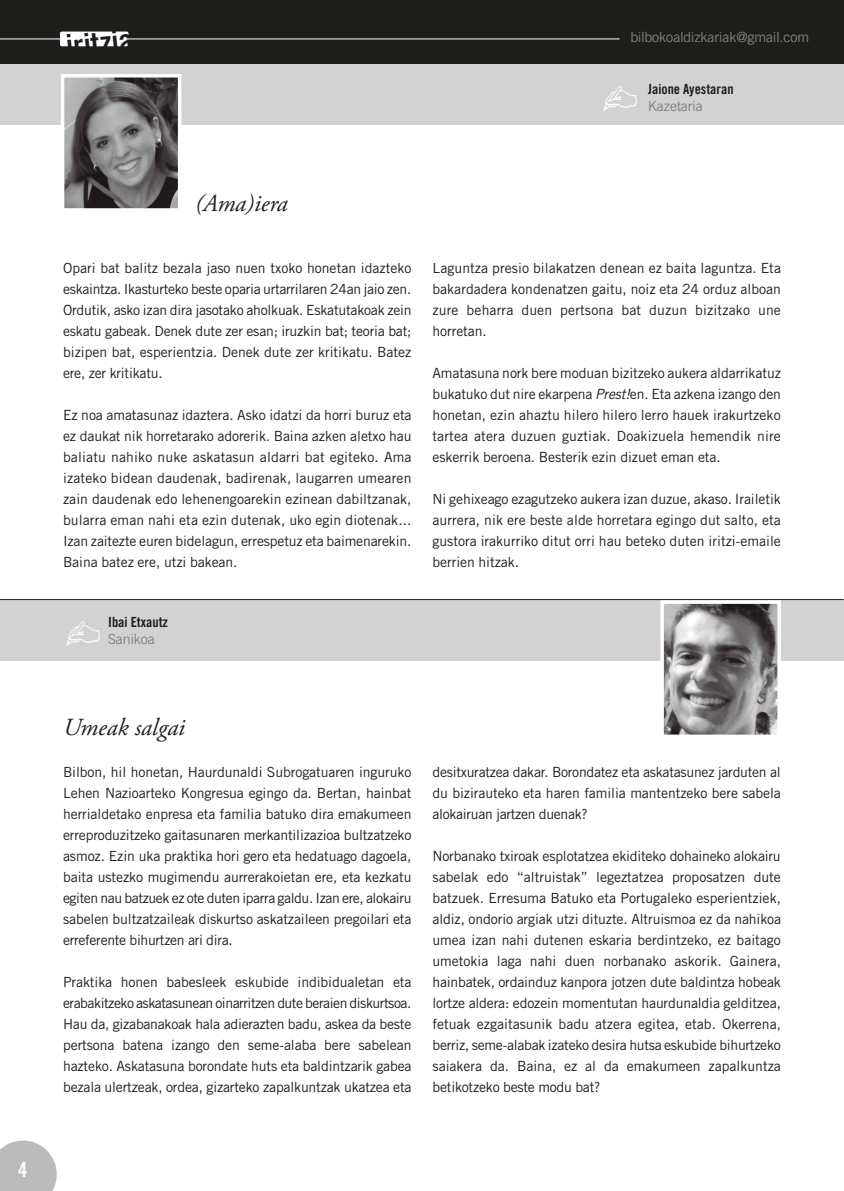
<style>
.page{position:relative;width:844px;height:1191px;background:#fff}
.page>*{position:absolute;margin:0;border:0;box-sizing:border-box;transform-origin:0 0}
.t1{font:31.5px "Trade Gothic LT Std Bd Cn 20";color:#1d1d1b}
.t2{font:italic 24.5px "Adobe Garamond Pro";color:#1d1d1b}
.t3{font:21px "Trade Gothic LT Std Bd Cn 20";color:#fff}
.laburrak{font:14px/21px "Trade Gothic LT Std";letter-spacing:-.005em;color:#1d1d1b;text-align:justify}
.t4{font:300 14px "Trade Gothic LT Std";color:#70706f}
.t5{font:14px "Trade Gothic LT Std Bd Cn 20";color:#1d1d1b}
.s1{font-style:italic}
</style>
<div class="page">
<div style="left:0;top:0;width:843px;height:64px;background:#1d1d1b"></div>
<div style="left:60px;top:32px;width:68px;height:14px;background:#fff;border-radius:2px"></div>
<hr style="left:0;top:39px;width:63px;height:1px;background:#fff">
<hr style="left:125px;top:39px;width:494px;height:1px;background:#fff">
<div style="left:0;top:600px;width:843px;height:60px;background:#d2d2d2"></div>
<div style="left:0;top:64px;width:843px;height:60px;background:#d2d2d2"></div>
<hr style="left:0;top:599px;width:843px;height:1px;background:#1d1d1b">
<hr style="left:843px;top:0;width:1px;height:323px;background:#ccc800">
<img style="left:665px;top:605px;width:110px;height:128px">
<div style="left:660px;top:600px;width:120px;height:138px;border:4px solid #fff"></div>
<img style="left:66px;top:79px;width:110px;height:128px">
<div style="left:61px;top:74px;width:120px;height:138px;border:4px solid #fff"></div>
<svg style="left:0;top:1140px;width:57px;height:51px;background:#c3c3c3"></svg>
<h3 class="t3" style="left:18px;top:1157px;width:11px">4</h3>
<p class="t1" style="left:64px;top:27px;width:68px;rotate:-6deg">iritzia</p>
<p class="t4" style="left:630px;top:28px;width:180px">bilbokoaldizkariak@gmail.com</p>
<p class="t5" style="left:648px;top:81px;width:87px">Jaione Ayestaran</p>
<p class="t4" style="left:648px;top:98px;width:56px">Kazetaria</p>
<p class="t2" style="left:195px;top:188px;width:94px">(Ama)iera</p>
<p class="laburrak" style="left:63px;top:257px;width:350px">Opari bat balitz bezala jaso nuen txoko honetan idazteko eskaintza. Ikasturteko beste oparia urtarrilaren 24an jaio zen.<br>Ordutik, asko izan dira jasotako aholkuak. Eskatutakoak zein eskatu gabeak. Denek dute zer esan; iruzkin bat; teoria bat; bizipen bat, esperientzia. Denek dute zer kritikatu. Batez ere, zer kritikatu.</p>
<p class="laburrak" style="left:63px;top:404px;width:350px">Ez noa amatasunaz idaztera. Asko idatzi da horri buruz eta ez daukat nik horretarako adorerik. Baina azken aletxo hau baliatu nahiko nuke askatasun aldarri bat egiteko. Ama izateko bidean daudenak, badirenak, laugarren umearen zain daudenak edo lehenengoarekin ezinean dabiltzanak, bularra eman nahi eta ezin dutenak, uko egin diotenak...<br>Izan zaitezte euren bidelagun, errespetuz eta baimenarekin.<br>Baina batez ere, utzi bakean.</p>
<p class="t5" style="left:108px;top:613px;width:61px">Ibai Etxautz</p>
<p class="t4" style="left:108px;top:630px;width:48px">Sanikoa</p>
<p class="laburrak" style="left:432px;top:257px;width:350px">Laguntza presio bilakatzen denean ez baita laguntza. Eta bakardadera kondenatzen gaitu, noiz eta 24 orduz alboan zure beharra duen pertsona bat duzun bizitzako une horretan.</p>
<p class="laburrak" style="left:432px;top:362px;width:350px">Amatasuna nork bere moduan bizitzeko aukera aldarrikatuz bukatuko dut nire ekarpena <span class="s1">Prest!</span>en. Eta azkena izango den honetan, ezin ahaztu hilero hilero lerro hauek irakurtzeko tartea atera duzuen guztiak. Doakizuela hemendik nire eskerrik beroena. Besterik ezin dizuet eman eta.</p>
<p class="laburrak" style="left:432px;top:488px;width:350px">Ni gehixeago ezagutzeko aukera izan duzue, akaso. Irailetik aurrera, nik ere beste alde horretara egingo dut salto, eta gustora irakurriko ditut orri hau beteko duten iritzi-emaile berrien hitzak.</p>
<p class="t2" style="left:63px;top:712px;width:123px">Umeak salgai</p>
<p class="laburrak" style="left:63px;top:761px;width:350px">Bilbon, hil honetan, Haurdunaldi Subrogatuaren inguruko Lehen Nazioarteko Kongresua egingo da. Bertan, hainbat herrialdetako enpresa eta familia batuko dira emakumeen erreproduzitzeko gaitasunaren merkantilizazioa bultzatzeko asmoz. Ezin uka praktika hori gero eta hedatuago dagoela, baita ustezko mugimendu aurrerakoietan ere, eta kezkatu egiten nau batzuek ez ote duten iparra galdu. Izan ere, alokairu sabelen bultzatzaileak diskurtso askatzaileen pregoilari eta erreferente bihurtzen ari dira.</p>
<p class="laburrak" style="left:63px;top:971px;width:350px">Praktika honen babesleek eskubide indibidualetan eta erabakitzeko askatasunean oinarritzen dute beraien diskurtsoa.<br>Hau da, gizabanakoak hala adierazten badu, askea da beste pertsona batena izango den seme-alaba bere sabelean hazteko. Askatasuna borondate huts eta baldintzarik gabea bezala ulertzeak, ordea, gizarteko zapalkuntzak ukatzea eta</p>
<p class="laburrak" style="left:432px;top:761px;width:350px">desitxuratzea dakar. Borondatez eta askatasunez jarduten al du bizirauteko eta haren familia mantentzeko bere sabela alokairuan jartzen duenak?</p>
<p class="laburrak" style="left:432px;top:845px;width:350px">Norbanako txiroak esplotatzea ekiditeko dohaineko alokairu sabelak edo “altruistak” legeztatzea proposatzen dute batzuek. Erresuma Batuko eta Portugaleko esperientziek, aldiz, ondorio argiak utzi dituzte. Altruismoa ez da nahikoa umea izan nahi dutenen eskaria berdintzeko, ez baitago umetokia laga nahi duen norbanako askorik. Gainera, hainbatek, ordainduz kanpora jotzen dute baldintza hobeak lortze aldera: edozein momentutan haurdunaldia gelditzea, fetuak ezgaitasunik badu atzera egitea, etab. Okerrena, berriz, seme-alabak izateko desira hutsa eskubide bihurtzeko saiakera da. Baina, ez al da emakumeen zapalkuntza betikotzeko beste modu bat?</p>
</div>
